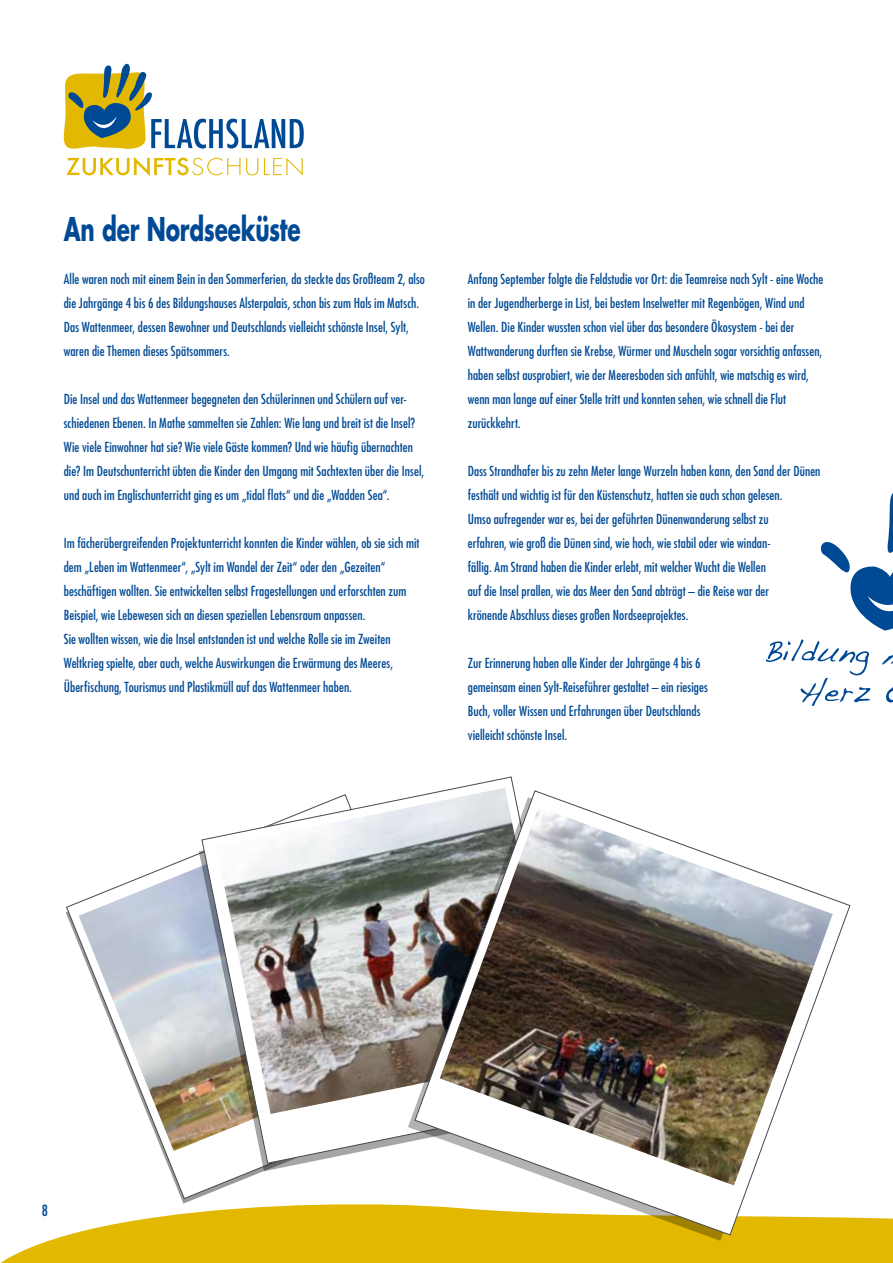
<style>
.page{position:relative;width:893px;height:1263px;background:#fff}
.page>*{position:absolute;margin:0;border:0;box-sizing:border-box;transform-origin:0 0}
.t1{font:700 31.8px "Futura Std";letter-spacing:-.01em;color:#004a95;scale:.68 1}
.t2{font:condensed 15px "Futura Std";color:#004a95}
.t3{font:condensed 13.5px/24px "Futura Std";letter-spacing:.005em;color:#004a95}
</style>
<div class="page">
<svg style="left:66px;top:157px;width:192px;height:19px"></svg>
<svg style="left:264px;top:158px;width:39px;height:18px"></svg>
<svg style="left:64px;top:64px;width:240px;height:85px"></svg>
<svg style="left:882px;top:655px;width:11px;height:10px"></svg>
<svg style="left:766px;top:639px;width:104px;height:67px"></svg>
<svg style="left:886px;top:686px;width:7px;height:16px"></svg>
<svg style="left:820px;top:493px;width:73px;height:138px"></svg>
<svg style="left:0;top:1203px;width:893px;height:60px;fill:#e2b900"></svg>
<svg style="left:66px;top:901px;width:199px;height:298px"></svg>
<img style="left:79px;top:853px;width:120px;height:298px">
<svg style="left:201px;top:776px;width:313px;height:388px"></svg>
<img style="left:216px;top:788px;width:299px;height:326px">
<svg style="left:408px;top:797px;width:432px;height:444px;fill:#e2b900"></svg>
<svg style="left:414px;top:790px;width:437px;height:445px"></svg>
<img style="left:440px;top:807px;width:393px;height:378px">
<h1 class="t1" style="left:64px;top:208px;width:350px">An der Nordseeküste</h1>
<p class="t3" style="left:64px;top:267px;width:363px">Alle waren noch mit einem Bein in den Sommerferien, da steckte das Großteam 2, also die Jahrgänge 4 bis 6 des Bildungshauses Alsterpalais, schon bis zum Hals im Matsch.<br>Das Wattenmeer, dessen Bewohner und Deutschlands vielleicht schönste Insel, Sylt, waren die Themen dieses Spätsommers.</p>
<p class="t3" style="left:64px;top:387px;width:362px">Die Insel und das Wattenmeer begegneten den Schülerinnen und Schülern auf ver&shy;schiedenen Ebenen. In Mathe sammelten sie Zahlen: Wie lang und breit ist die Insel?<br>Wie viele Einwohner hat sie? Wie viele Gäste kommen? Und wie häufig übernachten die? Im Deutschunterricht übten die Kinder den Umgang mit Sachtexten über die Insel, und auch im Englischunterricht ging es um „tidal flats“ und die „Wadden Sea“.</p>
<p class="t3" style="left:64px;top:531px;width:357px">Im fächerübergreifenden Projektunterricht konnten die Kinder wählen, ob sie sich mit dem „Leben im Wattenmeer“, „Sylt im Wandel der Zeit“ oder den „Gezeiten“ beschäftigen wollten. Sie entwickelten selbst Fragestellungen und erforschten zum Beispiel, wie Lebewesen sich an diesen speziellen Lebensraum anpassen.<br>Sie wollten wissen, wie die Insel entstanden ist und welche Rolle sie im Zweiten Weltkrieg spielte, aber auch, welche Auswirkungen die Erwärmung des Meeres, Überfischung, Tourismus und Plastikmüll auf das Wattenmeer haben.</p>
<p class="t3" style="left:468px;top:267px;width:357px">Anfang September folgte die Feldstudie vor Ort: die Teamreise nach Sylt - eine Woche in der Jugendherberge in List, bei bestem Inselwetter mit Regenbögen, Wind und Wellen. Die Kinder wussten schon viel über das besondere Ökosystem - bei der Wattwanderung durften sie Krebse, Würmer und Muscheln sogar vorsichtig anfassen, haben selbst ausprobiert, wie der Meeresboden sich anfühlt, wie matschig es wird, wenn man lange auf einer Stelle tritt und konnten sehen, wie schnell die Flut zurückkehrt.</p>
<p class="t3" style="left:468px;top:459px;width:354px">Dass Strandhafer bis zu zehn Meter lange Wurzeln haben kann, den Sand der Dünen festhält und wichtig ist für den Küstenschutz, hatten sie auch schon gelesen.<br>Umso aufregender war es, bei der geführten Dünenwanderung selbst zu<br>erfahren, wie groß die Dünen sind, wie hoch, wie stabil oder wie windan-<br>fällig. Am Strand haben die Kinder erlebt, mit welcher Wucht die Wellen<br>auf die Insel prallen, wie das Meer den Sand abträgt – die Reise war der<br>krönende Abschluss dieses großen Nordseeprojektes.</p>
<p class="t3" style="left:468px;top:651px;width:242px">Zur Erinnerung haben alle Kinder der Jahrgänge 4 bis 6 gemeinsam einen Sylt-Reiseführer gestaltet – ein riesiges Buch, voller Wissen und Erfahrungen über Deutschlands vielleicht schönste Insel.</p>
<p class="t2" style="left:42px;top:1201px;width:8px">8</p>
</div>
